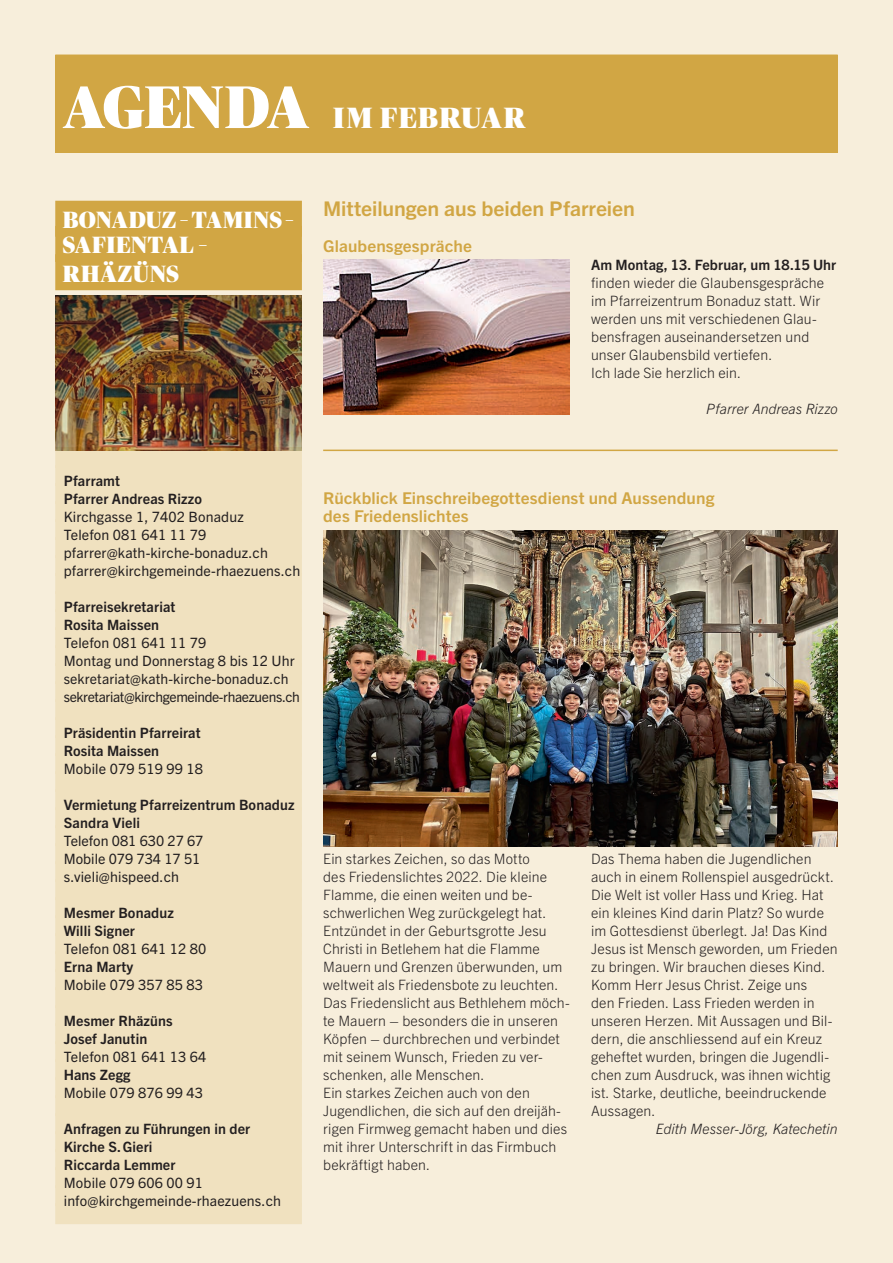
<style>
.page{position:relative;width:893px;height:1263px;background:#f7eedb}
.page>*{position:absolute;margin:0;border:0;box-sizing:border-box;transform-origin:0 0}
.t1{font:900 29.25px "Publico Banner";letter-spacing:.055em;color:#fff}
.t2{font:900 23.4px/25.2px "Publico Banner";letter-spacing:.025em;color:#fff}
.t3{font:700 20.25px "Trade Gothic Next LT Pro";letter-spacing:-.005em;color:#d1a644;scale:1.05 1}
.t4{font:700 16.35px/18px "Trade Gothic Next LT Pro";letter-spacing:.005em;color:#d1a644;scale:1.05 1}
.t5{font:300 14.25px/18px "Trade Gothic Next LT Pro";letter-spacing:.01em;color:#231f20}
.t6{font:14.25px/18px "Trade Gothic Next LT Pro";letter-spacing:.01em;color:#231f20}
.t7{font:700 14.25px/18px "Trade Gothic Next LT Pro";letter-spacing:.01em;color:#231f20}
.t8{font:italic 300 14.25px "Trade Gothic Next LT Pro";color:#231f20}
.t9{font:14.1px/18px "Trade Gothic Next LT Pro";letter-spacing:-.025em;color:#231f20}
.s1{font-size:60px}
</style>
<div class="page">
<div style="left:55px;top:55px;width:783px;height:98px;background:#d1a644"></div>
<div style="left:55px;top:201px;width:247px;height:36px;background:#d1a644"></div>
<div style="left:55px;top:226px;width:247px;height:36px;background:#d1a644"></div>
<div style="left:55px;top:254px;width:247px;height:36px;background:#d1a644"></div>
<div style="left:55px;top:447px;width:247px;height:21px;background:#f0e1bf"></div>
<div style="left:55px;top:465px;width:247px;height:21px;background:#f0e1bf"></div>
<div style="left:55px;top:483px;width:247px;height:21px;background:#f0e1bf"></div>
<div style="left:55px;top:501px;width:247px;height:21px;background:#f0e1bf"></div>
<div style="left:55px;top:519px;width:247px;height:21px;background:#f0e1bf"></div>
<div style="left:55px;top:537px;width:247px;height:21px;background:#f0e1bf"></div>
<div style="left:55px;top:555px;width:247px;height:21px;background:#f0e1bf"></div>
<div style="left:55px;top:573px;width:247px;height:21px;background:#f0e1bf"></div>
<div style="left:55px;top:591px;width:247px;height:21px;background:#f0e1bf"></div>
<div style="left:55px;top:609px;width:247px;height:21px;background:#f0e1bf"></div>
<div style="left:55px;top:627px;width:247px;height:21px;background:#f0e1bf"></div>
<div style="left:55px;top:645px;width:247px;height:21px;background:#f0e1bf"></div>
<div style="left:55px;top:663px;width:247px;height:21px;background:#f0e1bf"></div>
<div style="left:55px;top:681px;width:247px;height:21px;background:#f0e1bf"></div>
<div style="left:55px;top:699px;width:247px;height:21px;background:#f0e1bf"></div>
<div style="left:55px;top:717px;width:247px;height:21px;background:#f0e1bf"></div>
<div style="left:55px;top:735px;width:247px;height:21px;background:#f0e1bf"></div>
<div style="left:55px;top:753px;width:247px;height:21px;background:#f0e1bf"></div>
<div style="left:55px;top:771px;width:247px;height:21px;background:#f0e1bf"></div>
<div style="left:55px;top:789px;width:247px;height:21px;background:#f0e1bf"></div>
<div style="left:55px;top:807px;width:247px;height:21px;background:#f0e1bf"></div>
<div style="left:55px;top:825px;width:247px;height:21px;background:#f0e1bf"></div>
<div style="left:55px;top:843px;width:247px;height:21px;background:#f0e1bf"></div>
<div style="left:55px;top:861px;width:247px;height:21px;background:#f0e1bf"></div>
<div style="left:55px;top:879px;width:247px;height:21px;background:#f0e1bf"></div>
<div style="left:55px;top:897px;width:247px;height:21px;background:#f0e1bf"></div>
<div style="left:55px;top:915px;width:247px;height:21px;background:#f0e1bf"></div>
<div style="left:55px;top:933px;width:247px;height:21px;background:#f0e1bf"></div>
<div style="left:55px;top:951px;width:247px;height:21px;background:#f0e1bf"></div>
<div style="left:55px;top:969px;width:247px;height:21px;background:#f0e1bf"></div>
<div style="left:55px;top:987px;width:247px;height:21px;background:#f0e1bf"></div>
<div style="left:55px;top:1005px;width:247px;height:21px;background:#f0e1bf"></div>
<div style="left:55px;top:1023px;width:247px;height:21px;background:#f0e1bf"></div>
<div style="left:55px;top:1041px;width:247px;height:21px;background:#f0e1bf"></div>
<div style="left:55px;top:1059px;width:247px;height:21px;background:#f0e1bf"></div>
<div style="left:55px;top:1077px;width:247px;height:21px;background:#f0e1bf"></div>
<div style="left:55px;top:1095px;width:247px;height:21px;background:#f0e1bf"></div>
<div style="left:55px;top:1113px;width:247px;height:21px;background:#f0e1bf"></div>
<div style="left:55px;top:1131px;width:247px;height:21px;background:#f0e1bf"></div>
<div style="left:55px;top:1149px;width:247px;height:21px;background:#f0e1bf"></div>
<div style="left:55px;top:1167px;width:247px;height:21px;background:#f0e1bf"></div>
<div style="left:55px;top:1185px;width:247px;height:21px;background:#f0e1bf"></div>
<div style="left:55px;top:1203px;width:247px;height:21px;background:#f0e1bf"></div>
<img style="left:55px;top:295px;width:247px;height:155px">
<img style="left:323px;top:260px;width:247px;height:154px">
<hr style="left:323px;top:450px;width:515px;height:1px;background:#d1a644">
<img style="left:323px;top:530px;width:515px;height:316px">
<h1 class="t1" style="left:63px;top:101px;width:464px"><span class="s1">AGENDA</span> IM FEBRUAR</h1>
<h2 class="t2" style="left:63px;top:207px;width:232px">BONADUZ–TAMINS –<br>SAFIENTAL –</h2>
<h2 class="t2" style="left:63px;top:261px;width:118px">RHÄZÜNS</h2>
<h3 class="t3" style="left:323px;top:195px;width:298px">Mitteilungen aus beiden Pfarreien</h3>
<p class="t7" style="left:591px;top:255px;width:247px">Am Montag, 13. Februar, um 18.15 Uhr</p>
<p class="t5" style="left:591px;top:273px;width:235px">finden wieder die Glaubensgespräche im Pfarreizentrum Bonaduz statt. Wir werden uns mit verschiedenen Glau&shy;bensfragen auseinandersetzen und unser Glaubensbild vertiefen.<br>Ich lade Sie herzlich ein.</p>
<p class="t8" style="left:706px;top:399px;width:133px">Pfarrer Andreas Rizzo</p>
<p class="t4" style="left:323px;top:236px;width:143px">Glaubensgespräche</p>
<p class="t7" style="left:64px;top:471px;width:140px">Pfarramt<br>Pfarrer Andreas Rizzo</p>
<p class="t6" style="left:64px;top:507px;width:238px">Kirchgasse 1, 7402 Bonaduz<br>Telefon 081 641 11 79 pfarrer@kath-kirche-bonaduz.ch pfarrer@kirchgemeinde-rhaezuens.ch</p>
<p class="t7" style="left:64px;top:597px;width:113px">Pfarreisekretariat<br>Rosita Maissen</p>
<p class="t6" style="left:64px;top:633px;width:232px">Telefon 081 641 11 79<br>Montag und Donnerstag 8 bis 12 Uhr</p>
<p class="t9" style="left:64px;top:669px;width:238px">sekretariat@kath-kirche-bonaduz.ch sekretariat@kirchgemeinde-rhaezuens.ch</p>
<p class="t7" style="left:64px;top:723px;width:138px">Präsidentin Pfarreirat<br>Rosita Maissen</p>
<p class="t6" style="left:64px;top:759px;width:141px">Mobile 079 519 99 18</p>
<p class="t7" style="left:64px;top:795px;width:232px">Vermietung Pfarreizentrum Bonaduz<br>Sandra Vieli</p>
<p class="t6" style="left:64px;top:831px;width:141px">Telefon 081 630 27 67<br>Mobile 079 734 17 51 s.vieli@hispeed.ch</p>
<p class="t7" style="left:64px;top:903px;width:112px">Mesmer Bonaduz<br>Willi Signer</p>
<p class="t6" style="left:64px;top:939px;width:144px">Telefon 081 641 12 80</p>
<p class="t7" style="left:64px;top:957px;width:71px">Erna Marty</p>
<p class="t6" style="left:64px;top:975px;width:141px">Mobile 079 357 85 83</p>
<p class="t7" style="left:64px;top:1011px;width:111px">Mesmer Rhäzüns<br>Josef Janutin</p>
<p class="t6" style="left:64px;top:1047px;width:144px">Telefon 081 641 13 64</p>
<p class="t7" style="left:64px;top:1065px;width:68px">Hans Zegg</p>
<p class="t6" style="left:64px;top:1083px;width:141px">Mobile 079 876 99 43</p>
<p class="t7" style="left:64px;top:1119px;width:188px">Anfragen zu Führungen in der<br>Kirche S.Gieri<br>Riccarda Lemmer</p>
<p class="t6" style="left:64px;top:1173px;width:219px">Mobile 079 606 00 91 info@kirchgemeinde-rhaezuens.ch</p>
<p class="t4" style="left:323px;top:488px;width:374px">Rückblick Einschreibegottesdienst und Aussendung des Friedenslichtes</p>
<p class="t5" style="left:323px;top:849px;width:248px">Ein starkes Zeichen, so das Motto<br>des Friedenslichtes 2022. Die kleine Flamme, die einen weiten und be&shy;schwerlichen Weg zurückgelegt hat.<br>Entzündet in der Geburtsgrotte Jesu Christi in Betlehem hat die Flamme Mauern und Grenzen überwunden, um weltweit als Friedensbote zu leuchten.<br>Das Friedenslicht aus Bethlehem möch&shy;te Mauern – besonders die in unseren Köpfen – durchbrechen und verbindet mit seinem Wunsch, Frieden zu ver&shy;schenken, alle Menschen.<br>Ein starkes Zeichen auch von den Jugendlichen, die sich auf den dreijäh&shy;rigen Firmweg gemacht haben und dies mit ihrer Unterschrift in das Firmbuch bekräftigt haben.</p>
<p class="t5" style="left:591px;top:849px;width:248px">Das Thema haben die Jugendlichen auch in einem Rollenspiel ausgedrückt.<br>Die Welt ist voller Hass und Krieg. Hat ein kleines Kind darin Platz? So wurde im Gottesdienst überlegt. Ja! Das Kind Jesus ist Mensch geworden, um Frieden zu bringen. Wir brauchen dieses Kind.<br>Komm Herr Jesus Christ. Zeige uns<br>den Frieden. Lass Frieden werden in unseren Herzen. Mit Aussagen und Bil&shy;dern, die anschliessend auf ein Kreuz geheftet wurden, bringen die Jugendli&shy;chen zum Ausdruck, was ihnen wichtig ist. Starke, deutliche, beeindruckende Aussagen.</p>
<p class="t8" style="left:656px;top:1119px;width:183px">Edith Messer-Jörg, Katechetin</p>
</div>
